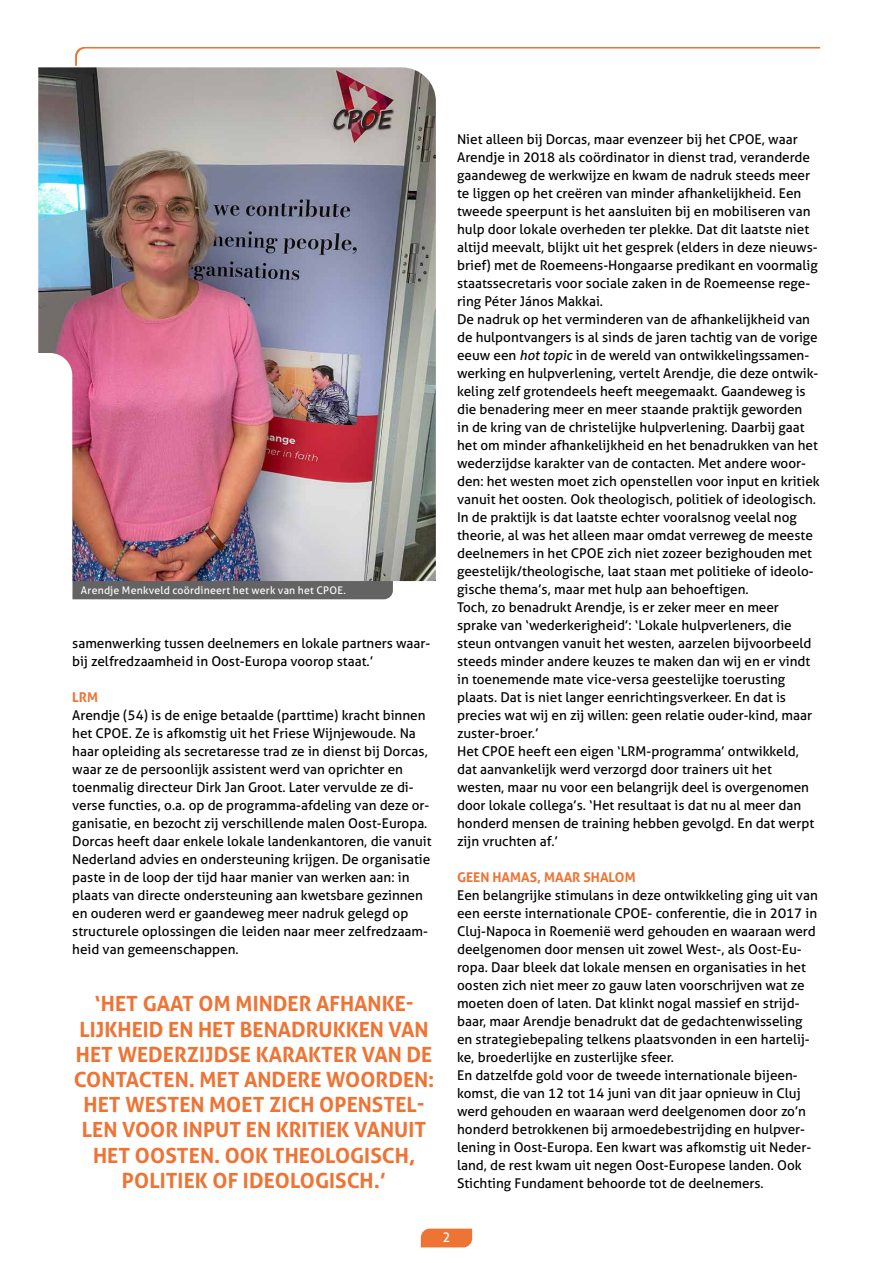
<style>
.page{position:relative;width:893px;height:1263px;background:#fff}
.page>*{position:absolute;margin:0;border:0;box-sizing:border-box;transform-origin:0 0}
.t1{font:700 21px/25.2px "Aller";color:#ee7435;text-align:center}
.t2{font:13.5px/18px "Aller";color:#000}
.t3{font:700 13.5px "Aller";color:#ee7435}
.t4{font:13.5px "Aller";color:#fff}
.t5{font:10.5px "Aller";letter-spacing:.02em;color:#fff}
.s1{font-style:italic}
</style>
<div class="page">
<svg style="left:421px;top:1228px;width:51px;height:19px"></svg>
<svg style="left:75px;top:47px;width:746px;height:19px"></svg>
<img style="left:38px;top:67px;width:398px;height:514px">
<img style="left:38px;top:353px;width:355px;height:247px">
<p class="t5" style="left:81px;top:584px;width:267px">Arendje Menkveld coördineert het werk van het CPOE.</p>
<p class="t2" style="left:72px;top:634px;width:360px">samenwerking tussen deelnemers en lokale partners waar&shy;bij zelfredzaamheid in Oost-Europa voorop staat.’</p>
<p class="t3" style="left:72px;top:689px;width:27px">LRM</p>
<p class="t2" style="left:72px;top:706px;width:361px">Arendje (54) is de enige betaalde (parttime) kracht binnen het CPOE. Ze is afkomstig uit het Friese Wijnjewoude. Na haar opleiding als secretaresse trad ze in dienst bij Dorcas, waar ze de persoonlijk assistent werd van oprichter en toenmalig directeur Dirk Jan Groot. Later vervulde ze di&shy;verse functies, o.a. op de programma-afdeling van deze or&shy;ganisatie, en bezocht zij verschillende malen Oost-Europa.<br>Dorcas heeft daar enkele lokale landenkantoren, die vanuit Nederland advies en ondersteuning krijgen. De organisatie paste in de loop der tijd haar manier van werken aan: in plaats van directe ondersteuning aan kwetsbare gezinnen en ouderen werd er gaandeweg meer nadruk gelegd op structurele oplossingen die leiden naar meer zelfredzaam&shy;heid van gemeenschappen.</p>
<p class="t1" style="left:74px;top:991px;width:362px">‘HET GAAT OM MINDER AFHANKE-<br>LIJKHEID EN HET BENADRUKKEN VAN<br>HET WEDERZIJDSE KARAKTER VAN DE<br>CONTACTEN. MET ANDERE WOORDEN:<br>HET WESTEN MOET ZICH OPENSTEL-<br>LEN VOOR INPUT EN KRITIEK VANUIT<br>HET OOSTEN. OOK THEOLOGISCH,<br>POLITIEK OF IDEOLOGISCH.’</p>
<p class="t2" style="left:457px;top:130px;width:364px">Niet alleen bij Dorcas, maar evenzeer bij het CPOE, waar Arendje in 2018 als coördinator in dienst trad, veranderde gaandeweg de werkwijze en kwam de nadruk steeds meer te liggen op het creëren van minder afhankelijkheid. Een tweede speerpunt is het aansluiten bij en mobiliseren van hulp door lokale overheden ter plekke. Dat dit laatste niet altijd meevalt, blijkt uit het gesprek (elders in deze nieuws&shy;brief) met de Roemeens-Hongaarse predikant en voormalig staatssecretaris voor sociale zaken in de Roemeense rege&shy;ring Péter János Makkai.<br>De nadruk op het verminderen van de afhankelijkheid van de hulpontvangers is al sinds de jaren tachtig van de vorige eeuw een <span class="s1">hot topic</span> in de wereld van ontwikkelingssamen&shy;werking en hulpverlening, vertelt Arendje, die deze ontwik&shy;keling zelf grotendeels heeft meegemaakt. Gaandeweg is die benadering meer en meer staande praktijk geworden<br>in de kring van de christelijke hulpverlening. Daarbij gaat het om minder afhankelijkheid en het benadrukken van het wederzijdse karakter van de contacten. Met andere woor&shy;den: het westen moet zich openstellen voor input en kritiek vanuit het oosten. Ook theologisch, politiek of ideologisch.<br>In de praktijk is dat laatste echter vooralsnog veelal nog theorie, al was het alleen maar omdat verreweg de meeste deelnemers in het CPOE zich niet zozeer bezighouden met geestelijk/theologische, laat staan met politieke of ideolo&shy;gische thema’s, maar met hulp aan behoeftigen.<br>Toch, zo benadrukt Arendje, is er zeker meer en meer sprake van ‘wederkerigheid’: ‘Lokale hulpverleners, die steun ontvangen vanuit het westen, aarzelen bijvoorbeeld steeds minder andere keuzes te maken dan wij en er vindt in toenemende mate vice-versa geestelijke toerusting plaats. Dat is niet langer eenrichtingsverkeer. En dat is precies wat wij en zij willen: geen relatie ouder-kind, maar zuster-broer.’<br>Het CPOE heeft een eigen ‘LRM-programma’ ontwikkeld, dat aanvankelijk werd verzorgd door trainers uit het westen, maar nu voor een belangrijk deel is overgenomen door lokale collega’s. ‘Het resultaat is dat nu al meer dan honderd mensen de training hebben gevolgd. En dat werpt zijn vruchten af.’</p>
<p class="t3" style="left:457px;top:868px;width:180px">GEEN HAMAS, MAAR SHALOM</p>
<p class="t2" style="left:457px;top:886px;width:362px">Een belangrijke stimulans in deze ontwikkeling ging uit van een eerste internationale CPOE- conferentie, die in 2017 in Cluj-Napoca in Roemenië werd gehouden en waaraan werd deelgenomen door mensen uit zowel West-, als Oost-Eu&shy;ropa. Daar bleek dat lokale mensen en organisaties in het oosten zich niet meer zo gauw laten voorschrijven wat ze moeten doen of laten. Dat klinkt nogal massief en strijd&shy;baar, maar Arendje benadrukt dat de gedachtenwisseling en strategiebepaling telkens plaatsvonden in een hartelij&shy;ke, broederlijke en zusterlijke sfeer.<br>En datzelfde gold voor de tweede internationale bijeen&shy;komst, die van 12 tot 14 juni van dit jaar opnieuw in Cluj werd gehouden en waaraan werd deelgenomen door zo’n honderd betrokkenen bij armoedebestrijding en hulpver&shy;lening in Oost-Europa. Een kwart was afkomstig uit Neder&shy;land, de rest kwam uit negen Oost-Europese landen. Ook Stichting Fundament behoorde tot de deelnemers.</p>
<p class="t4" style="left:442px;top:1229px;width:10px">2</p>
</div>
